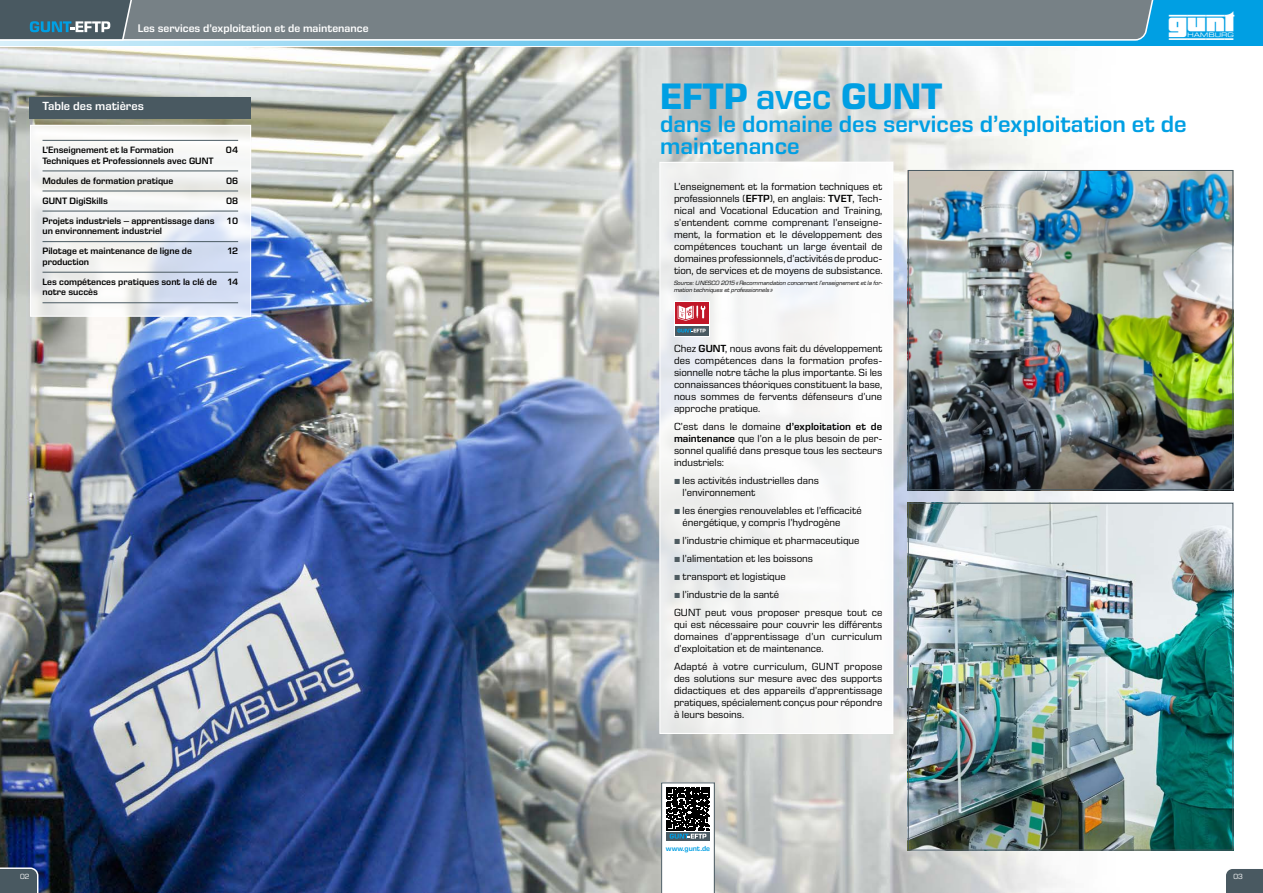
<style>
.page{position:relative;width:1263px;height:893px;background:#fff}
.page>*{position:absolute;margin:0;border:0;box-sizing:border-box;transform-origin:0 0}
.t1{font:700 40.12px "gunt 2 E Symbol";color:#fff}
.t2{font:700 37.5px "Eurostile Next LT Pro";color:#009fe3}
.t3{font:600 24px/22.5px "Eurostile Next LT Pro";color:#009fe3}
.t4{font:600 12px "Eurostile Next LT Pro";color:#fff}
.t5{font:600 11.25px "Eurostile Next LT Pro";color:#fff}
.t6{font:10.5px/12px "Eurostile Next LT Pro";color:#000;text-align:justify}
.t7{font:600 9.38px/20.1px "Eurostile Next LT Pro";color:#000}
.t8{font:7.73px "Eurostile";color:#fff}
.t9{font:600 7.43px "Eurostile Next LT Pro";color:#009fe3}
.t10{font:italic 6.38px/6.8px "Eurostile";color:#000}
.s1{font-weight:600}
.s2{color:#4e5b61}
</style>
<div class="page">
<img style="left:0;top:47px;width:1145px;height:846px">
<img style="left:910px;top:505px;width:321px;height:343px">
<div style="left:908px;top:503px;width:325px;height:347px;border:1px solid #495961"></div>
<img style="left:910px;top:172px;width:321px;height:316px">
<div style="left:908px;top:170px;width:325px;height:320px;border:1px solid #495961"></div>
<img style="left:661px;top:164px;width:230px;height:568px">
<div style="left:659px;top:162px;width:234px;height:572px;border:1px solid #fff"></div>
<svg style="left:674px;top:301px;width:35px;height:35px"></svg>
<div style="left:675px;top:302px;width:33px;height:23px;background:#c11728"></div>
<svg style="left:678px;top:305px;width:28px;height:16px"></svg>
<svg style="left:675px;top:326px;width:33px;height:10px"></svg>
<hr style="left:675px;top:325px;width:33px;height:1px;background:#fff">
<svg style="left:677px;top:329px;width:29px;height:3px"></svg>
<img style="left:32px;top:127px;width:217px;height:188px">
<div style="left:30px;top:125px;width:221px;height:192px;border:1px solid #fff"></div>
<div style="left:30px;top:97px;width:221px;height:21px;background:#495961"></div>
<hr style="left:43px;top:140px;width:195px;height:1px;background:#495961">
<hr style="left:43px;top:171px;width:195px;height:1px;background:#495961">
<hr style="left:43px;top:191px;width:195px;height:1px;background:#495961">
<hr style="left:43px;top:211px;width:195px;height:1px;background:#495961">
<hr style="left:43px;top:241px;width:195px;height:1px;background:#495961">
<hr style="left:43px;top:272px;width:195px;height:1px;background:#495961">
<hr style="left:43px;top:302px;width:195px;height:1px;background:#495961">
<svg style="left:661px;top:782px;width:54px;height:111px"></svg>
<div style="left:0;top:0;width:1263px;height:46px;background:linear-gradient(to right,#d6effa,#0098e1)"></div>
<div style="left:135px;top:0;width:1021px;height:41px;background:#778186"></div>
<svg style="left:0;top:0;width:135px;height:42px;background:#5c717b"></svg>
<svg style="left:0;top:867px;width:39px;height:26px"></svg>
<svg style="left:1226px;top:869px;width:37px;height:24px"></svg>
<svg style="left:1169px;top:15px;width:18px;height:25px"></svg>
<p class="t5" style="left:138px;top:22px;width:232px">Les services d’exploitation et de maintenance</p>
<p class="t4" style="left:43px;top:100px;width:103px">Table des matières</p>
<p class="t7" style="left:43px;top:140px;width:133px">L’Enseignement et la Formation</p>
<p class="t7" style="left:226px;top:140px;width:14px">04</p>
<p class="t7" style="left:43px;top:151px;width:173px">Techniques et Professionnels avec GUNT<br>Modules de formation pratique</p>
<p class="t7" style="left:226px;top:171px;width:14px">06</p>
<p class="t7" style="left:43px;top:191px;width:67px">GUNT DigiSkills</p>
<p class="t7" style="left:226px;top:191px;width:14px">08</p>
<p class="t7" style="left:43px;top:211px;width:173px">Projets industriels – apprentissage dans</p>
<p class="t7" style="left:227px;top:211px;width:13px">10</p>
<p class="t7" style="left:43px;top:221px;width:151px">un environnement industriel<br>Pilotage et maintenance de ligne de</p>
<p class="t7" style="left:228px;top:241px;width:12px">12</p>
<p class="t7" style="left:43px;top:252px;width:197px">production<br>Les compétences pratiques sont la clé de 14</p>
<p class="t7" style="left:43px;top:282px;width:57px">notre succès</p>
<h1 class="t1" style="left:1187px;top:6px;width:51px">◆■▼</h1>
<h2 class="t2" style="left:660px;top:75px;width:284px">EFTP <span class="s1">avec</span> GUNT</h2>
<h3 class="t3" style="left:660px;top:113px;width:528px">dans le domaine des services d’exploitation et de maintenance</h3>
<p class="t6" style="left:674px;top:181px;width:210px">L’enseignement et la formation techniques et professionnels (<span class="s1">EFTP</span>), en anglais: <span class="s1">TVET</span>, Tech&shy;nical and Vocational Education and Training, s’entendent comme comprenant l’enseigne&shy;ment, la formation et le développement des compétences touchant un large éventail de domaines professionnels, d’activités de produc&shy;tion, de services et de moyens de subsistance.</p>
<p class="t10" style="left:674px;top:280px;width:210px">Source: UNESCO 2015 «Recommandation concernant l’enseignement et la for&shy;mation techniques et professionnels»</p>
<p class="t6" style="left:674px;top:343px;width:210px">Chez <span class="s1">GUNT</span>, nous avons fait du développement des compétences dans la formation profes&shy;sionnelle notre tâche la plus importante. Si les connaissances théoriques constituent la base, nous sommes de fervents défenseurs d’une approche pratique.</p>
<p class="t6" style="left:674px;top:421px;width:210px">C’est dans le domaine <span class="s1">d’exploitation et de maintenance</span> que l’on a le plus besoin de per&shy;sonnel qualifié dans presque tous les secteurs industriels:</p>
<p class="t6" style="left:682px;top:475px;width:138px;text-indent:-9px"><span class="s2">•</span> les activités industrielles dans l’environnement</p>
<p class="t6" style="left:682px;top:505px;width:181px;text-indent:-9px"><span class="s2">•</span> les énergies renouvelables et l’efficacité énergétique, y compris l’hydrogène</p>
<p class="t6" style="left:674px;top:535px;width:187px"><span class="s2">•</span> l’industrie chimique et pharmaceutique</p>
<p class="t6" style="left:674px;top:553px;width:141px"><span class="s2">•</span> l’alimentation et les boissons</p>
<p class="t6" style="left:674px;top:571px;width:113px"><span class="s2">•</span> transport et logistique</p>
<p class="t6" style="left:674px;top:586px;width:210px;line-height:18px"><span class="s2">•</span> l’industrie de la santé<br>GUNT peut vous proposer presque tout ce</p>
<p class="t6" style="left:674px;top:619px;width:210px">qui est nécessaire pour couvrir les différents domaines d’apprentissage d’un curriculum d’exploitation et de maintenance.</p>
<p class="t6" style="left:674px;top:661px;width:210px">Adapté à votre curriculum, GUNT propose des solutions sur mesure avec des supports didactiques et des appareils d’apprentissage pratiques, spécialement conçus pour répondre à leurs besoins.</p>
<p class="t9" style="left:666px;top:844px;width:46px">www.gunt.de</p>
<p class="t8" style="left:20px;top:873px;width:11px">02</p>
<p class="t8" style="left:1233px;top:873px;width:11px">03</p>
</div>
